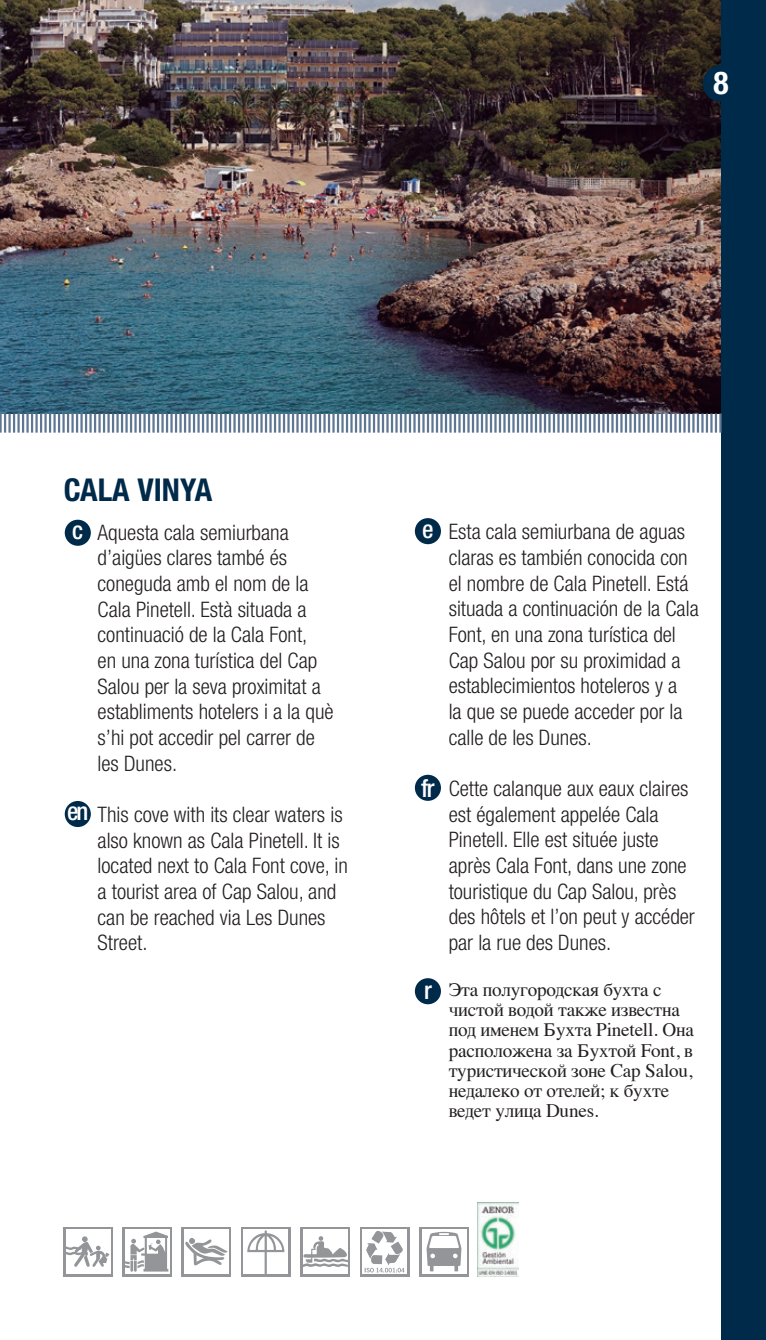
<style>
.page{position:relative;width:766px;height:1340px;background:#fff}
.page>*{position:absolute;margin:0;border:0;box-sizing:border-box;transform-origin:0 0}
.t1{font:700 condensed 31.5px "Helvetica Neue";color:#002a4a}
.t2{font:700 condensed 31.5px "Helvetica Neue";color:#fff}
.t3{font:500 condensed 24.75px "Helvetica Neue";color:#fff}
.t4{font:300 condensed 21.38px/25.7px "Helvetica Neue";color:#231f20}
.t5{font:19.12px/20.2px "Times";letter-spacing:-.01em;color:#231f20}
</style>
<div class="page">
<img style="left:0;top:0;width:721px;height:413px">
<div style="left:65px;top:801px;width:26px;height:26px;background:#002a4a;border-radius:50%"></div>
<div style="left:65px;top:519px;width:26px;height:27px;background:#002a4a;border-radius:50%"></div>
<div style="left:702px;top:65px;width:37px;height:37px;background:#002a4a;border-radius:50%"></div>
<div style="left:415px;top:774px;width:26px;height:26px;background:#002a4a;border-radius:50%"></div>
<div style="left:415px;top:518px;width:26px;height:26px;background:#002a4a;border-radius:50%"></div>
<div style="left:721px;top:0;width:44px;height:1339px;background:#002a4a"></div>
<div style="left:182px;top:1227px;width:49px;height:49px;background:linear-gradient(to right,#fff,#fff)"></div>
<div style="left:184px;top:1229px;width:45px;height:44px;background:#fff"></div>
<svg style="left:182px;top:1236px;width:45px;height:29px"></svg>
<svg style="left:241px;top:1227px;width:49px;height:49px"></svg>
<div style="left:243px;top:1229px;width:45px;height:44px;background:#fff"></div>
<svg style="left:247px;top:1230px;width:37px;height:43px"></svg>
<svg style="left:300px;top:1227px;width:49px;height:49px"></svg>
<div style="left:303px;top:1229px;width:44px;height:44px;background:#fff"></div>
<svg style="left:303px;top:1236px;width:44px;height:31px"></svg>
<svg style="left:419px;top:1227px;width:49px;height:49px"></svg>
<div style="left:421px;top:1229px;width:45px;height:44px;background:#fff"></div>
<svg style="left:426px;top:1231px;width:35px;height:40px"></svg>
<svg style="left:122px;top:1227px;width:49px;height:49px"></svg>
<svg style="left:125px;top:1229px;width:44px;height:44px"></svg>
<svg style="left:125px;top:1231px;width:43px;height:40px"></svg>
<div style="left:64px;top:1227px;width:49px;height:49px;background:linear-gradient(to right,#fff,#fff)"></div>
<div style="left:66px;top:1229px;width:45px;height:44px;background:#fff"></div>
<svg style="left:66px;top:1236px;width:43px;height:31px"></svg>
<div style="left:360px;top:1227px;width:49px;height:49px;background:linear-gradient(to right,#fff,#fff)"></div>
<div style="left:362px;top:1229px;width:45px;height:44px;background:#fff"></div>
<svg style="left:364px;top:1231px;width:40px;height:41px"></svg>
<img style="left:478px;top:1202px;width:40px;height:74px">
<svg style="left:0;top:413px;width:721px;height:19px"></svg>
<div style="left:415px;top:978px;width:26px;height:26px;background:#002a4a;border-radius:50%"></div>
<h1 class="t2" style="left:713px;top:64px;width:17px">8</h1>
<h1 class="t1" style="left:64px;top:471px;width:150px">CALA VINYA</h1>
<p class="t4" style="left:98px;top:519px;width:237px">Aquesta cala semiurbana d’aigües clares també és coneguda amb el nom de la<br>Cala Pinetell. Està situada a continuació de la Cala Font,<br>en una zona turística del Cap<br>Salou per la seva proximitat a establiments hotelers i a la què s’hi pot accedir pel carrer de les Dunes.</p>
<p class="t4" style="left:98px;top:801px;width:252px">This cove with its clear waters is also known as Cala Pinetell. It is located next to Cala Font cove, in a tourist area of Cap Salou, and can be reached via Les Dunes<br>Street.</p>
<p class="t3" style="left:72px;top:515px;width:12px">c</p>
<p class="t3" style="left:67px;top:796px;width:23px">en</p>
<p class="t3" style="left:422px;top:514px;width:13px">e</p>
<p class="t3" style="left:421px;top:773px;width:15px">fr</p>
<p class="t3" style="left:424px;top:974px;width:9px">r</p>
<p class="t4" style="left:448px;top:518px;width:251px">Esta cala semiurbana de aguas claras es también conocida con el nombre de Cala Pinetell. Está situada a continuación de la Cala<br>Font, en una zona turística del<br>Cap Salou por su proximidad a establecimientos hoteleros y a<br>la que se puede acceder por la calle de les Dunes.</p>
<p class="t4" style="left:448px;top:775px;width:248px">Cette calanque aux eaux claires est également appelée Cala<br>Pinetell. Elle est située juste après Cala Font, dans une zone touristique du Cap Salou, près des hôtels et l’on peut y accéder par la rue des Dunes.</p>
<p class="t5" style="left:448px;top:977px;width:247px">Эта полугородская бухта с чистой водой также известна под именем Бухта Pinetell. Она расположена за Бухтой Font, в туристической зоне Cap Salou, недалеко от отелей; к бухте ведет улица Dunes.</p>
</div>
